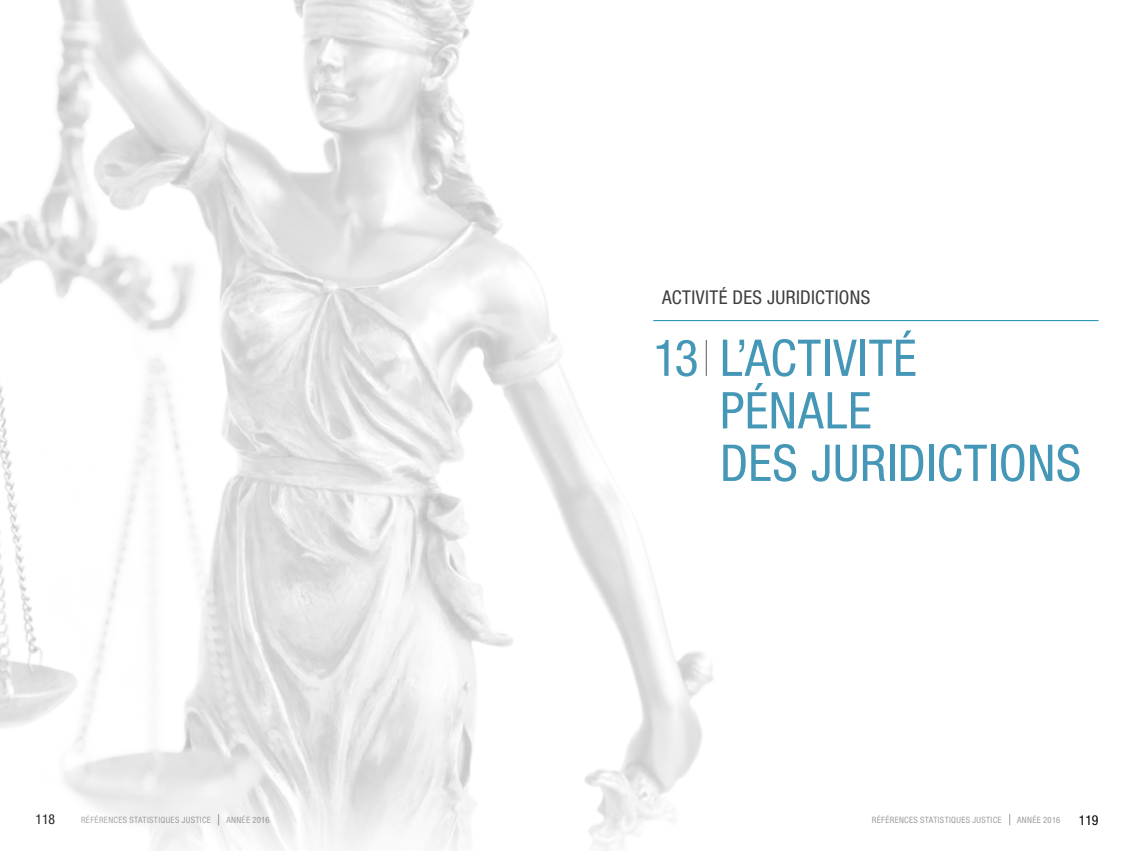
<style>
.page{position:relative;width:1134px;height:851px;background:#fff}
.page>*{position:absolute;margin:0;border:0;box-sizing:border-box;transform-origin:0 0}
.t1{font:condensed 50.75px/52.5px "Helvetica Neue";letter-spacing:.015em;color:#4597b7}
.t2{font:condensed 19px "Helvetica Neue";letter-spacing:.02em;color:#3e3d40}
.t3{font:condensed 13.75px "Helvetica Neue";color:#000}
.t4{font:condensed 8.75px "Helvetica Neue";letter-spacing:.04em;color:#9c9e9f}
</style>
<div class="page">
<img style="left:0;top:0;width:725px;height:850px">
<hr style="left:653px;top:320px;width:445px;height:1px;background:#128daf">
<hr style="left:706px;top:340px;width:1px;height:36px;background:#58585a">
<h2 class="t2" style="left:662px;top:286px;width:209px">ACTIVITÉ DES J URIDICTIONS</h2>
<h1 class="t1" style="left:720px;top:331px;width:198px;text-indent:-67px">13 L’ACTIVITÉ<br>PÉNALE<br>DES</h1>
<h1 class="t1" style="left:811px;top:436px;width:99px">JURIDICTIONS</h1>
<h3 class="t3" style="left:35px;top:811px;width:21px">118</h3>
<p class="t4" style="left:81px;top:814px;width:131px">RÉFÉRENCES STATISTIQUES JUSTICE</p>
<p class="t4" style="left:226px;top:814px;width:6px">ANNÉE</p>
<p class="t4" style="left:252px;top:814px;width:19px">2016</p>
<p class="t4" style="left:872px;top:814px;width:131px">RÉFÉRENCES STATISTIQUES JUSTICE</p>
<p class="t4" style="left:1017px;top:814px;width:6px">ANNÉE</p>
<p class="t4" style="left:1043px;top:814px;width:19px">2016</p>
<h3 class="t3" style="left:1079px;top:811px;width:21px">119</h3>
</div>
